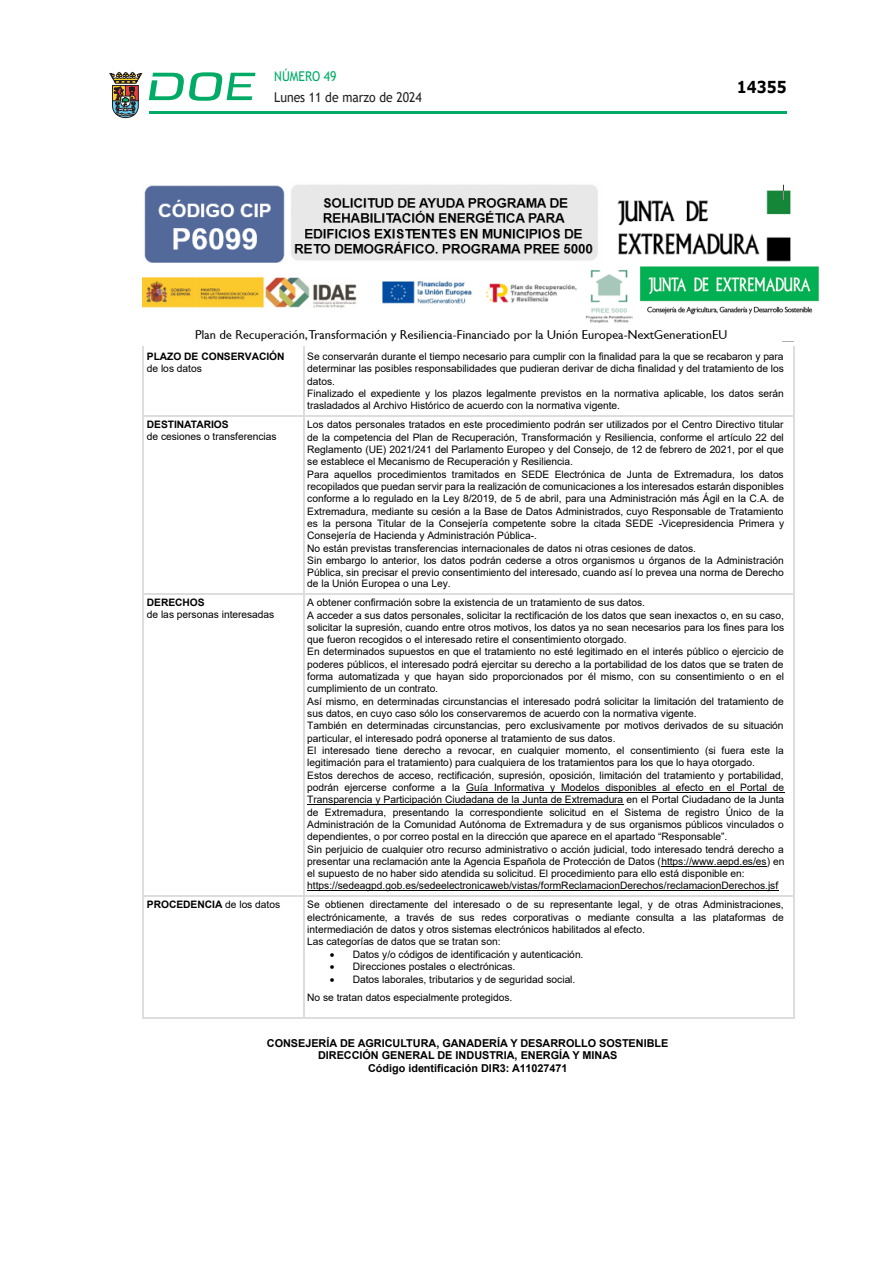
<style>
.page{position:relative;width:893px;height:1263px;background:#fff}
.page>*{position:absolute;margin:0;border:0;box-sizing:border-box;transform-origin:0 0}
.t1{font:700 16.5px "Verdana";color:#000;scale:.85 1}
.t2{font:13.5px "Trebuchet MS";color:#231f20;scale:.9 1}
.t3{font:13.5px "Trebuchet MS";color:#00ab67;scale:.9 1}
.t4{font:700 10.8px/12.5px "Arial";letter-spacing:-.005em;color:#000;text-align:center}
.t5{font:10.2px/12.3px "Arial";letter-spacing:-.005em;color:#000}
.t6{font:700 10.2px/12.3px "Arial";color:#000}
.s1{font-weight:400}
.s2{font-weight:700}
</style>
<div class="page">
<hr style="left:149px;top:111px;width:638px;height:3px;background:#00ab66">
<svg style="left:109px;top:72px;width:33px;height:46px"></svg>
<svg style="left:149px;top:72px;width:106px;height:29px"></svg>
<img style="left:142px;top:184px;width:651px;height:158px">
<img style="left:639px;top:266px;width:180px;height:52px">
<hr style="left:143px;top:350px;width:1px;height:65px;background:#ddd">
<hr style="left:303px;top:350px;width:1px;height:65px;background:#ddd">
<hr style="left:793px;top:350px;width:1px;height:65px;background:#ddd">
<hr style="left:144px;top:415px;width:159px;height:1px;background:#ddd">
<hr style="left:304px;top:415px;width:489px;height:1px;background:#ddd">
<hr style="left:143px;top:419px;width:1px;height:174px;background:#ddd">
<hr style="left:303px;top:419px;width:1px;height:174px;background:#ddd">
<hr style="left:793px;top:419px;width:1px;height:174px;background:#ddd">
<hr style="left:466px;top:792px;width:318px;height:1px;background:#000">
<hr style="left:307px;top:804px;width:316px;height:1px;background:#000">
<hr style="left:661px;top:866px;width:106px;height:1px;background:#000">
<hr style="left:307px;top:890px;width:471px;height:1px;background:#000">
<hr style="left:144px;top:593px;width:159px;height:1px;background:#ddd">
<hr style="left:304px;top:593px;width:489px;height:1px;background:#ddd">
<hr style="left:143px;top:596px;width:1px;height:299px;background:#ddd">
<hr style="left:303px;top:596px;width:1px;height:299px;background:#ddd">
<hr style="left:793px;top:596px;width:1px;height:299px;background:#ddd">
<hr style="left:144px;top:895px;width:159px;height:1px;background:#ddd">
<hr style="left:304px;top:895px;width:489px;height:1px;background:#ddd">
<hr style="left:143px;top:898px;width:1px;height:120px;background:#ddd">
<hr style="left:144px;top:1018px;width:159px;height:1px;background:#ddd">
<hr style="left:303px;top:898px;width:1px;height:120px;background:#ddd">
<hr style="left:304px;top:1018px;width:489px;height:1px;background:#ddd">
<hr style="left:793px;top:898px;width:1px;height:120px;background:#ddd">
<h2 class="t3" style="left:274px;top:67px;width:71px">NÚMERO 49</h2>
<h2 class="t2" style="left:274px;top:88px;width:166px">Lunes 11 de marzo de 2024</h2>
<h1 class="t1" style="left:737px;top:75px;width:60px">14355</h1>
<p class="t6" style="left:147px;top:350px;width:139px">PLAZO DE CONSERVACIÓN <span class="s1">de los datos</span></p>
<p class="t5" style="left:307px;top:350px;width:478px">Se conservarán durante el tiempo necesario para cumplir con la finalidad para la que se recabaron y para determinar las posibles responsabilidades que pudieran derivar de dicha finalidad y del tratamiento de los datos.<br>Finalizado el expediente y los plazos legalmente previstos en la normativa aplicable, los datos serán trasladados al Archivo Histórico de acuerdo con la normativa vigente.</p>
<p class="t5" style="left:147px;top:419px;width:131px;line-height:11.7px"><span class="s2">DESTINATARIOS<br></span>de cesiones o transferencias</p>
<p class="t5" style="left:307px;top:419px;width:478px">Los datos personales tratados en este procedimiento podrán ser utilizados por el Centro Directivo titular de la competencia del Plan de Recuperación, Transformación y Resiliencia, conforme el artículo 22 del Reglamento (UE) 2021/241 del Parlamento Europeo y del Consejo, de 12 de febrero de 2021, por el que se establece el Mecanismo de Recuperación y Resiliencia.<br>Para aquellos procedimientos tramitados en SEDE Electrónica de Junta de Extremadura, los datos recopilados que puedan servir para la realización de comunicaciones a los interesados estarán disponibles conforme a lo regulado en la Ley 8/2019, de 5 de abril, para una Administración más Ágil en la C.A. de Extremadura, mediante su cesión a la Base de Datos Administrados, cuyo Responsable de Tratamiento es la persona Titular de la Consejería competente sobre la citada SEDE -Vicepresidencia Primera y Consejería de Hacienda y Administración Pública-.<br>No están previstas transferencias internacionales de datos ni otras cesiones de datos.<br>Sin embargo lo anterior, los datos podrán cederse a otros organismos u órganos de la Administración Pública, sin precisar el previo consentimiento del interesado, cuando así lo prevea una norma de Derecho de la Unión Europea o una Ley.</p>
<p class="t5" style="left:147px;top:596px;width:129px;line-height:11.9px"><span class="s2">DERECHOS<br></span>de las personas interesadas</p>
<p class="t5" style="left:307px;top:596px;width:479px">A obtener confirmación sobre la existencia de un tratamiento de sus datos.<br>A acceder a sus datos personales, solicitar la rectificación de los datos que sean inexactos o, en su caso, solicitar la supresión, cuando entre otros motivos, los datos ya no sean necesarios para los fines para los que fueron recogidos o el interesado retire el consentimiento otorgado.<br>En determinados supuestos en que el tratamiento no esté legitimado en el interés público o ejercicio de poderes públicos, el interesado podrá ejercitar su derecho a la portabilidad de los datos que se traten de forma automatizada y que hayan sido proporcionados por él mismo, con su consentimiento o en el cumplimiento de un contrato.<br>Así mismo, en determinadas circunstancias el interesado podrá solicitar la limitación del tratamiento de sus datos, en cuyo caso sólo los conservaremos de acuerdo con la normativa vigente.<br>También en determinadas circunstancias, pero exclusivamente por motivos derivados de su situación particular, el interesado podrá oponerse al tratamiento de sus datos.<br>El interesado tiene derecho a revocar, en cualquier momento, el consentimiento (si fuera este la legitimación para el tratamiento) para cualquiera de los tratamientos para los que lo haya otorgado.<br>Estos derechos de acceso, rectificación, supresión, oposición, limitación del tratamiento y portabilidad, podrán ejercerse conforme a la Guía Informativa y Modelos disponibles al efecto en el Portal de Transparencia y Participación Ciudadana de la Junta de Extremadura en el Portal Ciudadano de la Junta de Extremadura, presentando la correspondiente solicitud en el Sistema de registro Único de la Administración de la Comunidad Autónoma de Extremadura y de sus organismos públicos vinculados o dependientes, o por correo postal en la dirección que aparece en el apartado “Responsable”.<br>Sin perjuicio de cualquier otro recurso administrativo o acción judicial, todo interesado tendrá derecho a presentar una reclamación ante la Agencia Española de Protección de Datos (https://www.aepd.es/es) en el supuesto de no haber sido atendida su solicitud. El procedimiento para ello está disponible en: https://sedeagpd.gob.es/sedeelectronicaweb/vistas/formReclamacionDerechos/reclamacionDerechos.jsf</p>
<p class="t6" style="left:147px;top:898px;width:135px">PROCEDENCIA <span class="s1">de los datos</span></p>
<p class="t5" style="left:307px;top:898px;width:478px">Se obtienen directamente del interesado o de su representante legal, y de otras Administraciones, electrónicamente, a través de sus redes corporativas o mediante consulta a las plataformas de intermediación de datos y otros sistemas electrónicos habilitados al efecto.<br>Las categorías de datos que se tratan son:</p>
<p class="t5" style="left:330px;top:948px;width:255px">• Datos y/o códigos de identificación y autenticación.</p>
<p class="t5" style="left:330px;top:961px;width:187px">• Direcciones postales o electrónicas.</p>
<p class="t5" style="left:307px;top:970px;width:270px;line-height:18.3px;text-indent:23px">• Datos laborales, tributarios y de seguridad social.<br>No se tratan datos especialmente protegidos.</p>
<p class="t4" style="left:267px;top:1037px;width:403px">CONSEJERÍA DE AGRICULTURA, GANADERÍA Y DESARROLLO SOSTENIBLE<br>DIRECCIÓN GENERAL DE INDUSTRIA, ENERGÍA Y MINAS<br>Código identificación DIR3: A11027471</p>
</div>
